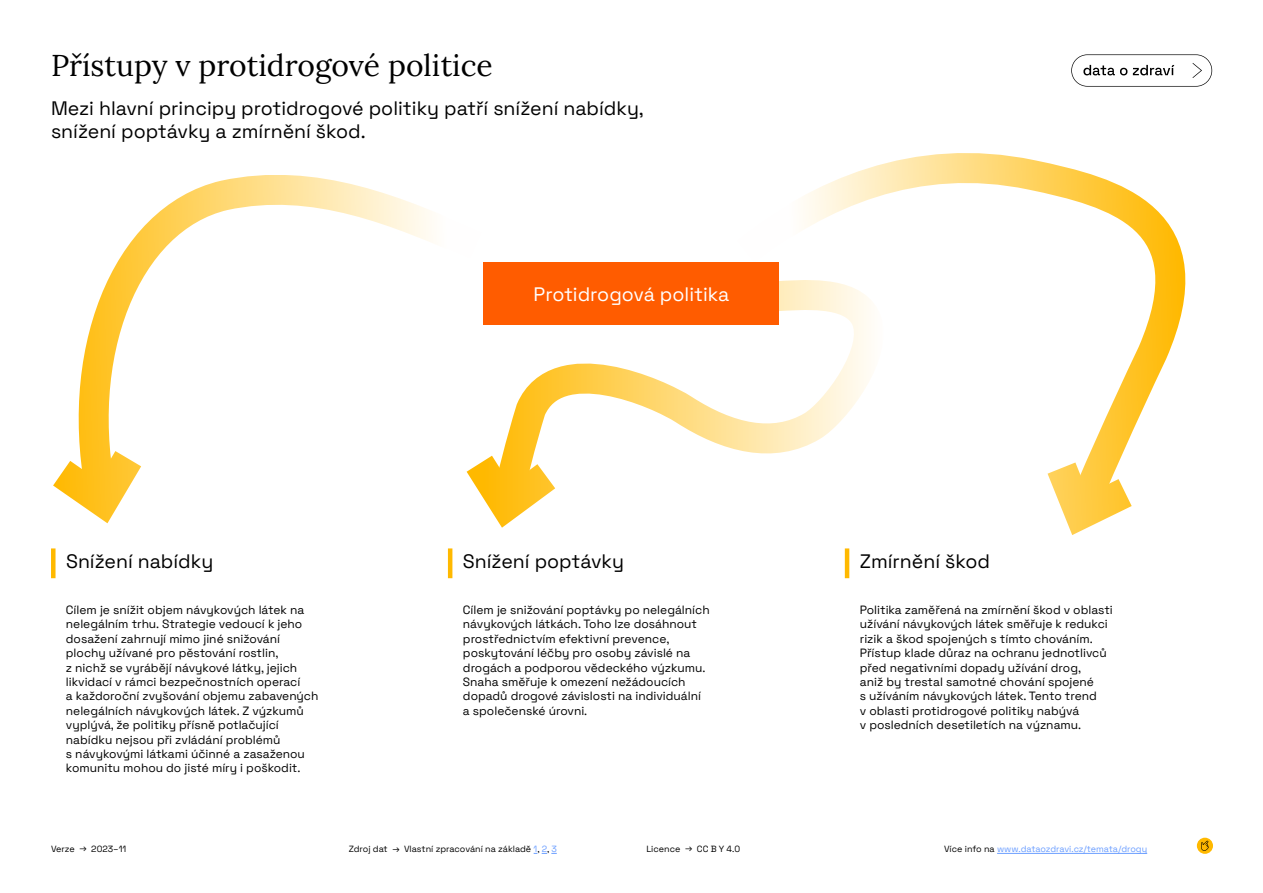
<style>
.page{position:relative;width:1263px;height:893px;background:#fff}
.page>*{position:absolute;margin:0;border:0;box-sizing:border-box;transform-origin:0 0}
.t1{font:30px "Lora";color:#000}
.t2{font:19.5px/22.5px "Space Grotesk";color:#000}
.t3{font:19.5px "Space Grotesk";color:#fff}
.t4{font:12px/14.4px "Space Grotesk";color:#000}
.t5{font:9px "Space Grotesk";color:#000}
.t6{font:9px "Space Grotesk";color:#6b9eff}
.s1{color:#6b9eff}
.s2{color:#000}
</style>
<div class="page">
<svg style="left:1071px;top:54px;width:141px;height:33px"></svg>
<div style="left:1197px;top:838px;width:16px;height:16px;background:#ffb900;border-radius:50%"></div>
<svg style="left:1201px;top:841px;width:8px;height:10px"></svg>
<svg style="left:511px;top:363px;width:211px;height:83px"></svg>
<svg style="left:496px;top:422px;width:92px;height:106px"></svg>
<hr style="left:997px;top:853px;width:150px;height:1px;background:#6b9eff">
<svg style="left:534px;top:853px;width:23px;height:1px"></svg>
<div style="left:51px;top:548px;width:5px;height:30px;background:#ffb900"></div>
<hr style="left:448px;top:548px;width:4px;height:30px;background:#ffb900">
<hr style="left:845px;top:548px;width:4px;height:30px;background:#ffb900">
<svg style="left:78px;top:176px;width:418px;height:342px"></svg>
<svg style="left:53px;top:418px;width:116px;height:106px"></svg>
<div style="left:484px;top:262px;width:295px;height:63px;background:#ff5c00"></div>
<svg style="left:722px;top:153px;width:464px;height:301px"></svg>
<svg style="left:1022px;top:429px;width:143px;height:106px"></svg>
<h1 class="t1" style="left:51px;top:42px;width:443px">Přístupy v protidrogové politice</h1>
<h2 class="t2" style="left:51px;top:96px;width:594px">Mezi hlavní principy protidrogové politiky patří snížení nabídky, snížení poptávky a zmírnění škod.</h2>
<h2 class="t3" style="left:534px;top:280px;width:197px">Protidrogová politika</h2>
<h2 class="t2" style="left:66px;top:548px;width:149px">Snížení nabídky</h2>
<h2 class="t2" style="left:463px;top:548px;width:163px">Snížení poptávky</h2>
<h2 class="t2" style="left:860px;top:548px;width:132px">Zmírnění škod</h2>
<p class="t4" style="left:66px;top:602px;width:254px">Cílem je snížit objem návykových látek na nelegálním trhu. Strategie vedoucí k jeho dosažení zahrnují mimo jiné snižování plochy užívané pro pěstování rostlin,<br>z nichž se vyrábějí návykové látky, jejich likvidací v rámci bezpečnostních operací<br>a každoroční zvyšování objemu zabavených nelegálních návykových látek. Z výzkumů vyplývá, že politiky přísně potlačující nabídku nejsou při zvládání problémů<br>s návykovými látkami účinné a zasaženou komunitu mohou do jisté míry i poškodit.</p>
<p class="t4" style="left:463px;top:602px;width:248px">Cílem je snižování poptávky po nelegálních návykových látkách. Toho lze dosáhnout prostřednictvím efektivní prevence, poskytování léčby pro osoby závislé na drogách a podporou vědeckého výzkumu.<br>Snaha směřuje k omezení nežádoucích dopadů drogové závislosti na individuální a společenské úrovni.</p>
<p class="t4" style="left:860px;top:602px;width:254px">Politika zaměřená na zmírnění škod v oblasti užívání návykových látek směřuje k redukci rizik a škod spojených s tímto chováním.<br>Přístup klade důraz na ochranu jednotlivců před negativními dopady užívání drog,<br>aniž by trestal samotné chování spojené<br>s užíváním návykových látek. Tento trend<br>v oblasti protidrogové politiky nabývá<br>v posledních desetiletích na významu.</p>
<p class="t5" style="left:51px;top:842px;width:77px">Verze → 2023–11</p>
<p class="t5" style="left:349px;top:842px;width:210px">Zdroj dat → Vlastní zpracování na základě <span class="s1">1</span>, <span class="s1">2</span>, <span class="s1">3</span></p>
<p class="t5" style="left:646px;top:842px;width:95px">Licence → CC B Y 4.0</p>
<p class="t6" style="left:944px;top:842px;width:205px"><span class="s2">Více info na</span> www.dataozdravi.cz/temata/drogy</p>
</div>
